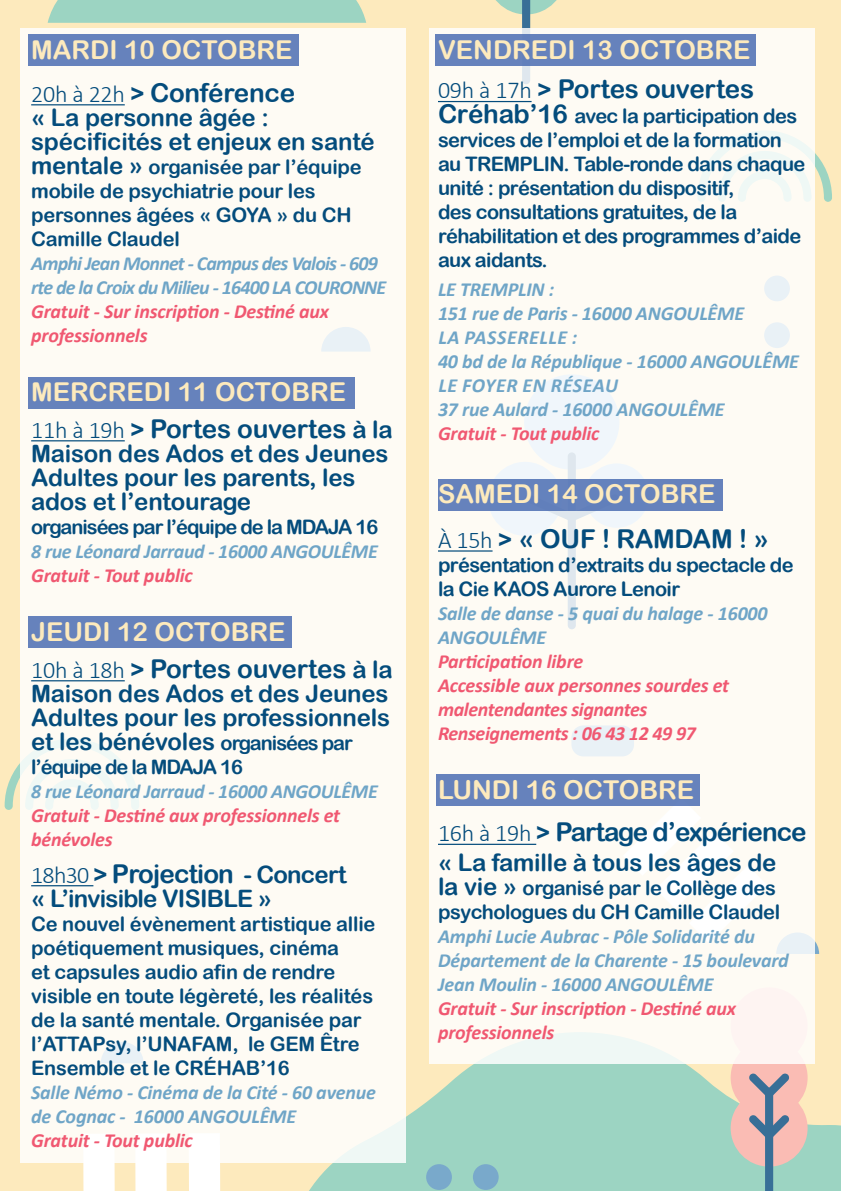
<style>
.page{position:relative;width:842px;height:1191px;background:#fff}
.page>*{position:absolute;margin:0;border:0;box-sizing:border-box;transform-origin:0 0}
.t1{font:26px "Arial Rounded MT Bold";letter-spacing:-.01em;color:#044c7c}
.t2{font:26px "Arial Rounded MT Bold";color:#fdeabd}
.t3{font:26px "Arial Rounded MT Bold";letter-spacing:-.04em;color:#044c7c}
.t4{font:26px "Arial Rounded MT Bold";letter-spacing:-.03em;color:#044c7c}
.t5{font:24px/24px "Arial Rounded MT Bold";letter-spacing:-.01em;color:#044c7c}
.t6{font:24px "Arial Rounded MT Bold";letter-spacing:-.03em;color:#044c7c}
.t7{font:italic 700 20px/24px "Calibri";letter-spacing:-.01em;color:#6fa5c7}
.t8{font:20px/24px "Arial Rounded MT Bold";letter-spacing:-.03em;color:#044c7c}
.t9{font:20px/24px "Arial Rounded MT Bold";letter-spacing:-.01em;color:#044c7c}
.t10{font:italic 700 20px/24px "Calibri";letter-spacing:-.01em;color:#f05871}
.t11{font:italic 700 20px/24px "Calibri";letter-spacing:-.04em;color:#6fa5c7}
.t12{font:20px "Arial Rounded MT Bold";letter-spacing:-.05em;color:#044c7c}
.t13{font:italic 700 20px "Calibri";letter-spacing:.03em;color:#6fa5c7}
.s1{font-family:"Calibri";font-weight:300;font-size:24px}
.s2{font-size:24px}
.s3{font-size:20px}
.s4{font-size:26px}
</style>
<div class="page">
<div style="left:0;top:0;width:841px;height:1191px;background:#fdeabd"></div>
<svg style="left:815px;top:941px;width:4px;height:13px"></svg>
<svg style="left:289px;top:1032px;width:552px;height:159px;fill:#9cd4c2"></svg>
<div style="left:731px;top:1089px;width:77px;height:77px;background:#fabcb4;border-radius:50%"></div>
<div style="left:731px;top:1039px;width:77px;height:77px;background:#fabcb4;border-radius:50%"></div>
<svg style="left:749px;top:1073px;width:40px;height:118px"></svg>
<svg style="left:495px;top:0;width:62px;height:28px"></svg>
<div style="left:189px;top:1133px;width:31px;height:58px;background:#fff"></div>
<div style="left:83px;top:1133px;width:32px;height:58px;background:#fff"></div>
<div style="left:135px;top:1133px;width:32px;height:58px;background:#fff"></div>
<div style="left:426px;top:1164px;width:26px;height:26px;background:#79a9cb;border-radius:50%"></div>
<div style="left:473px;top:1164px;width:26px;height:26px;background:#79a9cb;border-radius:50%"></div>
<svg style="left:48px;top:0;width:318px;height:23px"></svg>
<svg style="left:5px;top:763px;width:15px;height:47px"></svg>
<svg style="left:815px;top:153px;width:17px;height:49px"></svg>
<div style="left:20px;top:28px;width:385px;height:1134px;background:#fefbf4"></div>
<div style="left:429px;top:28px;width:386px;height:1035px;background:linear-gradient(to right,#fcfaf4,#fdfbf4)"></div>
<div style="left:28px;top:34px;width:271px;height:31px;background:#6682bc"></div>
<div style="left:28px;top:377px;width:326px;height:31px;background:#6682bc"></div>
<div style="left:28px;top:617px;width:264px;height:31px;background:#6682bc"></div>
<div style="left:435px;top:34px;width:321px;height:31px;background:#6682bc"></div>
<div style="left:438px;top:479px;width:285px;height:31px;background:#6582bc"></div>
<div style="left:437px;top:774px;width:263px;height:31px;background:#6682bc"></div>
<hr style="left:31px;top:104px;width:94px;height:1px;background:#044c7c">
<hr style="left:31px;top:440px;width:94px;height:1px;background:#044c7c">
<hr style="left:31px;top:680px;width:94px;height:1px;background:#044c7c">
<hr style="left:31px;top:885px;width:62px;height:1px;background:#044c7c">
<hr style="left:438px;top:101px;width:94px;height:1px;background:#044c7c">
<hr style="left:438px;top:550px;width:54px;height:1px;background:#044c7c">
<hr style="left:438px;top:843px;width:98px;height:2px;background:#044c7c">
<p class="t2" style="left:31px;top:35px;width:263px">MARDI 10 OCTOBRE</p>
<p class="t1" style="left:31px;top:77px;width:266px"><span class="s1">20h à 22h</span> <span class="s2">&gt;</span> Conférence</p>
<p class="t5" style="left:31px;top:105px;width:345px">« La personne âgée : spécificités et enjeux en santé</p>
<p class="t9" style="left:31px;top:154px;width:332px"><span class="s2">mentale »</span> organisée par l’équipe mobile de psychiatrie pour les personnes âgées « GOYA » du CH<br>Camille Claudel</p>
<p class="t11" style="left:31px;top:250px;width:357px">Amphi Jean Monnet - Campus des Valois - 609 rte de la Croix du Milieu - 16400 LA COURONNE</p>
<p class="t10" style="left:31px;top:298px;width:299px">Gratuit - Sur inscription - Destiné aux professionnels</p>
<p class="t2" style="left:31px;top:376px;width:316px">MERCREDI 11 OCTOBRE</p>
<p class="t1" style="left:31px;top:413px;width:363px"><span class="s1">11h à 19h</span> <span class="s2">&gt;</span> Portes ouvertes <span class="s2">à la</span></p>
<p class="t5" style="left:31px;top:441px;width:359px">Maison des Ados et des Jeunes<br>Adultes pour les parents, les ados et l’entourage</p>
<p class="t12" style="left:31px;top:515px;width:349px">organisées par l’équipe de la MDAJA 16</p>
<p class="t7" style="left:31px;top:538px;width:348px">8 rue Léonard Jarraud - 16000 ANGOULÊME</p>
<p class="t10" style="left:31px;top:562px;width:163px">Gratuit - Tout public</p>
<p class="t2" style="left:31px;top:616px;width:256px">JEUDI 12 OCTOBRE</p>
<p class="t1" style="left:31px;top:653px;width:363px"><span class="s1">10h à 18h</span> <span class="s2">&gt;</span> Portes ouvertes <span class="s2">à la</span></p>
<p class="t5" style="left:31px;top:681px;width:360px;text-align:justify">Maison des Ados et des Jeunes Adultes pour les professionnels et les bénévoles <span class="s3">organisées par</span></p>
<p class="t12" style="left:31px;top:755px;width:213px">l’équipe de la MDAJA 16</p>
<p class="t7" style="left:31px;top:778px;width:348px">8 rue Léonard Jarraud - 16000 ANGOULÊME</p>
<p class="t10" style="left:31px;top:802px;width:311px">Gratuit - Destiné aux professionnels et bénévoles</p>
<p class="t4" style="left:31px;top:858px;width:317px"><span class="s1">18h30</span> <span class="s2">&gt;</span> Projection <span class="s2">- Concert</span></p>
<p class="t6" style="left:31px;top:884px;width:242px">« L’invisible VISIBLE »</p>
<p class="t9" style="left:31px;top:911px;width:346px">Ce nouvel évènement artistique allie poétiquement musiques, cinéma<br>et capsules audio afin de rendre visible en toute légèreté, les réalités de la santé mentale. Organisée par l’ATTAPsy, l’UNAFAM, le GEM Être Ensemble et le CRÉHAB’16</p>
<p class="t7" style="left:31px;top:1079px;width:346px">Salle Némo - Cinéma de la Cité - 60 avenue de Cognac - 16000 ANGOULÊME</p>
<p class="t10" style="left:31px;top:1127px;width:163px">Gratuit - Tout public</p>
<p class="t2" style="left:438px;top:35px;width:314px">VENDREDI 13 OCTOBRE</p>
<p class="t1" style="left:438px;top:74px;width:318px"><span class="s1">09h à 17h</span> <span class="s2">&gt;</span> Portes ouvertes</p>
<p class="t8" style="left:438px;top:103px;width:369px"><span class="s4">Créhab’16</span> avec la participation des services de l’emploi et de la formation au TREMPLIN. Table-ronde dans chaque unité : présentation du dispositif,<br>des consultations gratuites, de la réhabilitation et des programmes d’aide aux aidants.</p>
<p class="t7" style="left:438px;top:277px;width:118px">LE TREMPLIN :</p>
<p class="t7" style="left:438px;top:301px;width:308px">151 rue de Paris - 16000 ANGOULÊME</p>
<p class="t13" style="left:438px;top:323px;width:141px">LA PASSERELLE :</p>
<p class="t7" style="left:438px;top:349px;width:362px">40 bd de la République - 16000 ANGOULÊME</p>
<p class="t13" style="left:438px;top:371px;width:181px">LE FOYER EN RÉSEAU</p>
<p class="t7" style="left:438px;top:397px;width:288px">37 rue Aulard - 16000 ANGOULÊME</p>
<p class="t10" style="left:438px;top:421px;width:163px">Gratuit - Tout public</p>
<p class="t2" style="left:438px;top:478px;width:279px">SAMEDI 14 OCTOBRE</p>
<p class="t1" style="left:438px;top:523px;width:332px"><span class="s1">À 15h</span> <span class="s2">&gt;</span> « OUF ! RAMDAM ! »</p>
<p class="t8" style="left:438px;top:552px;width:357px">présentation d’extraits du spectacle de la Cie KAOS Aurore Lenoir</p>
<p class="t7" style="left:438px;top:600px;width:331px">Salle de danse - 5 quai du halage - 16000<br>ANGOULÊME</p>
<p class="t10" style="left:438px;top:648px;width:147px">Participation libre</p>
<p class="t10" style="left:438px;top:672px;width:293px">Accessible aux personnes sourdes et malentendantes signantes</p>
<p class="t10" style="left:438px;top:720px;width:259px">Renseignements : 06 43 12 49 97</p>
<p class="t2" style="left:438px;top:774px;width:258px">LUNDI 16 OCTOBRE</p>
<p class="t3" style="left:438px;top:816px;width:370px"><span class="s1">16h à 19h</span> <span class="s2">&gt;</span> Partage d’expérience</p>
<p class="t5" style="left:438px;top:850px;width:340px">« La famille à tous les âges de</p>
<p class="t8" style="left:438px;top:875px;width:344px"><span class="s2">la vie »</span> organisé par le Collège des psychologues du CH Camille Claudel</p>
<p class="t7" style="left:438px;top:923px;width:352px">Amphi Lucie Aubrac - Pôle Solidarité du<br>Département de la Charente - 15 boulevard<br>Jean Moulin - 16000 ANGOULÊME</p>
<p class="t10" style="left:438px;top:995px;width:299px">Gratuit - Sur inscription - Destiné aux professionnels</p>
</div>
